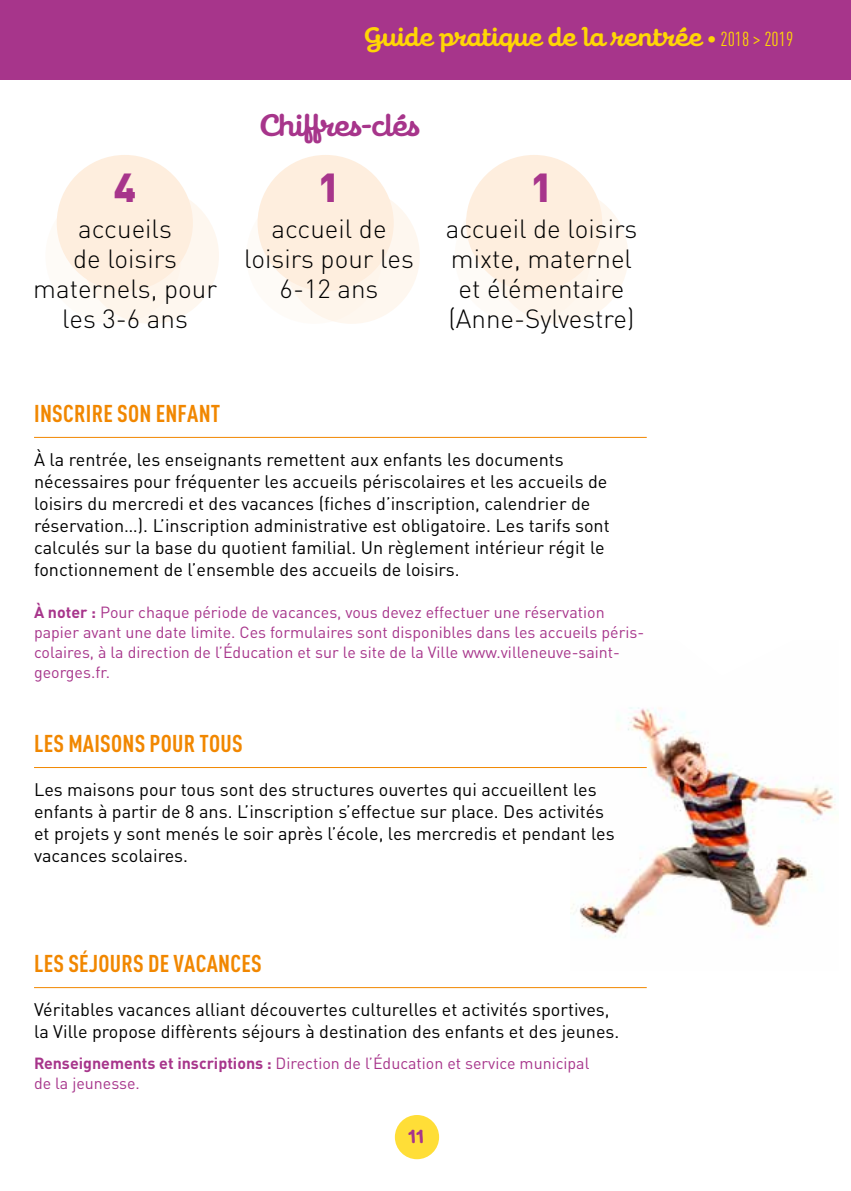
<style>
.page{position:relative;width:851px;height:1191px;background:#fff}
.page>*{position:absolute;margin:0;border:0;box-sizing:border-box;transform-origin:0 0}
.t1{font:900 40px "DIN Pro";color:#a7358b}
.t2{font:700 28px "Galaxie Cassiopeia";letter-spacing:-.025em;color:#a7358b}
.t3{font:300 26px/30px "DIN Pro";color:#000;text-align:center}
.t4{font:700 condensed 24px "DIN Pro";letter-spacing:.01em;color:#f18700}
.t5{font:700 24px "Galaxie Cassiopeia";color:#ffd605}
.t6{font:700 20px "Galaxie Cassiopeia";color:#a7358b}
.t7{font:18px/22px "DIN Pro";color:#000}
.t8{font:16px/20px "DIN Pro";color:#a7358b}
.s1{font-family:"DIN Pro";font-weight:400;font-stretch:condensed;font-size:20px}
.s2{font-weight:700}
</style>
<div class="page">
<div style="left:395px;top:1115px;width:44px;height:44px;background:#ffde37;border-radius:50%"></div>
<div style="left:0;top:0;width:850px;height:79px;background:#a7358b"></div>
<img style="left:571px;top:707px;width:265px;height:231px">
<hr style="left:34px;top:437px;width:612px;height:1px;background:#f18700">
<hr style="left:34px;top:767px;width:612px;height:1px;background:#f18700">
<hr style="left:34px;top:987px;width:612px;height:1px;background:#f18700">
<div style="left:57px;top:155px;width:136px;height:136px;background:#feeede;border-radius:50%"></div>
<div style="left:83px;top:188px;width:136px;height:136px;background:linear-gradient(to bottom,#feefe1,#fef9f4);border-radius:50%"></div>
<svg style="left:45px;top:188px;width:136px;height:136px"></svg>
<div style="left:257px;top:155px;width:136px;height:136px;background:#feeede;border-radius:50%"></div>
<div style="left:283px;top:188px;width:137px;height:136px;background:linear-gradient(to bottom,#feefe1,#fef9f4);border-radius:50%"></div>
<svg style="left:246px;top:188px;width:136px;height:136px"></svg>
<div style="left:466px;top:155px;width:136px;height:136px;background:#feeede;border-radius:50%"></div>
<div style="left:492px;top:188px;width:136px;height:136px;background:linear-gradient(to bottom,#feefe1,#fef9f3);border-radius:50%"></div>
<svg style="left:454px;top:188px;width:136px;height:136px"></svg>
<h3 class="t5" style="left:365px;top:21px;width:430px">Guide pratique de la rentrée <span class="s1">• 2018 &gt; 2019</span></h3>
<h1 class="t1" style="left:114px;top:153px;width:24px">4</h1>
<h3 class="t3" style="left:33px;top:211px;width:185px">accueils<br>de loisirs maternels, pour les 3-6 ans</h3>
<h2 class="t2" style="left:260px;top:106px;width:161px">Chiffres-clés</h2>
<h1 class="t1" style="left:318px;top:153px;width:24px">1</h1>
<h3 class="t3" style="left:244px;top:211px;width:171px">accueil de loisirs pour les<br>6-12 ans</h3>
<h1 class="t1" style="left:530px;top:153px;width:24px">1</h1>
<h3 class="t3" style="left:445px;top:211px;width:193px">accueil de loisirs mixte, maternel et élémentaire (Anne-Sylvestre)</h3>
<h3 class="t4" style="left:34px;top:395px;width:188px">INSCRIRE SON ENFANT</h3>
<p class="t7" style="left:34px;top:446px;width:577px">À la rentrée, les enseignants remettent aux enfants les documents nécessaires pour fréquenter les accueils périscolaires et les accueils de loisirs du mercredi et des vacances (fiches d’inscription, calendrier de réservation…). L’inscription administrative est obligatoire. Les tarifs sont calculés sur la base du quotient familial. Un règlement intérieur régit le fonctionnement de l’ensemble des accueils de loisirs.</p>
<p class="t8" style="left:34px;top:600px;width:611px"><span class="s2">À noter :</span> Pour chaque période de vacances, vous devez effectuer une réservation papier avant une date limite. Ces formulaires sont disponibles dans les accueils péris&shy;colaires, à la direction de l’Éducation et sur le site de la Ville www.villeneuve-saint&shy;georges.fr.</p>
<h3 class="t4" style="left:34px;top:725px;width:210px">LES MAISONS POUR TOUS</h3>
<p class="t7" style="left:34px;top:776px;width:582px">Les maisons pour tous sont des structures ouvertes qui accueillent les enfants à partir de 8 ans. L’inscription s’effectue sur place. Des activités et projets y sont menés le soir après l’école, les mercredis et pendant les vacances scolaires.</p>
<h3 class="t4" style="left:34px;top:945px;width:229px">LES SÉJOURS DE VACANCES</h3>
<p class="t7" style="left:34px;top:996px;width:586px">Véritables vacances alliant découvertes culturelles et activités sportives, la Ville propose diffèrents séjours à destination des enfants et des jeunes.</p>
<p class="t8" style="left:34px;top:1051px;width:557px"><span class="s2">Renseignements et inscriptions :</span> Direction de l’Éducation et service municipal de la jeunesse.</p>
<p class="t6" style="left:409px;top:1121px;width:17px">11</p>
</div>
